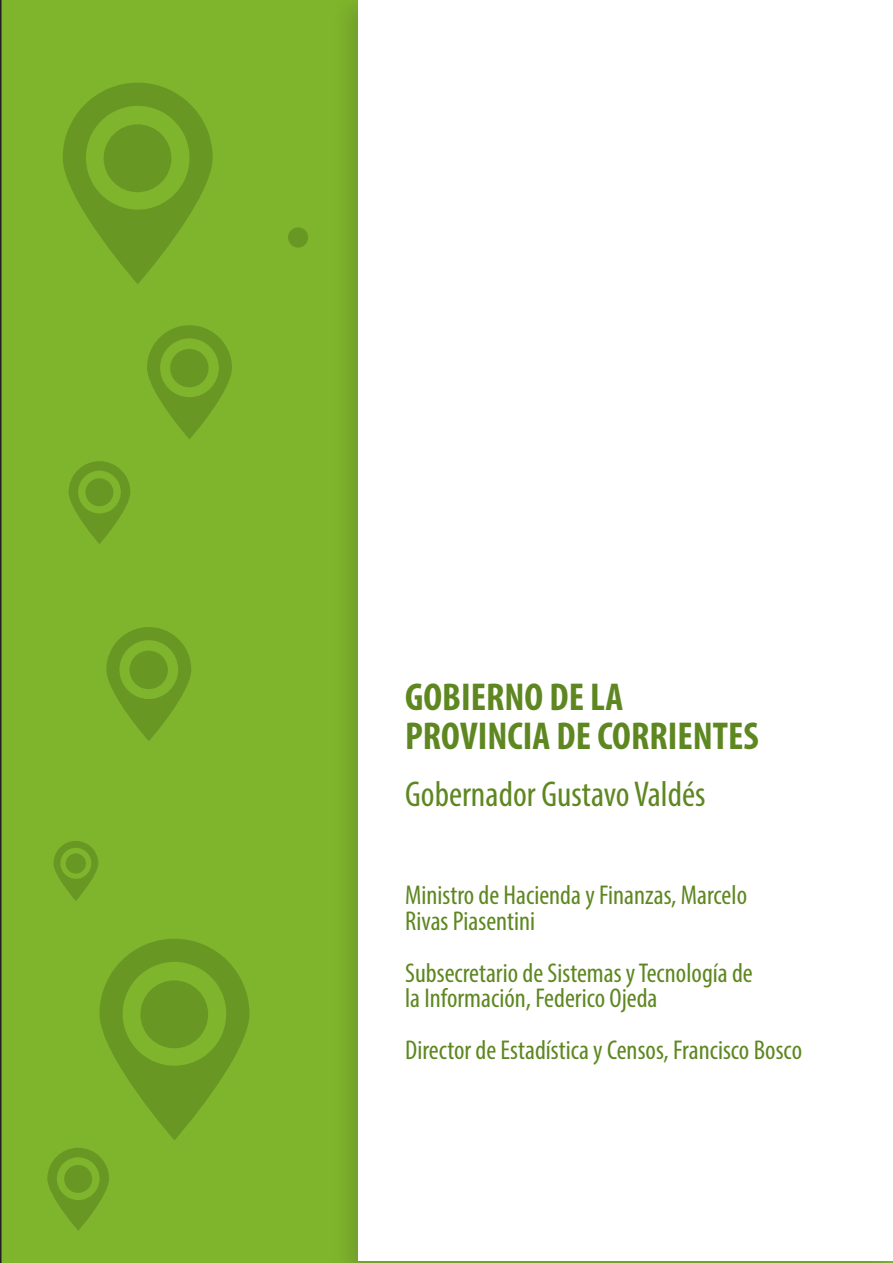
<style>
.page{position:relative;width:893px;height:1263px;background:#fff}
.page>*{position:absolute;margin:0;border:0;box-sizing:border-box;transform-origin:0 0}
.t1{font:39px "Myriad Variable Concept";letter-spacing:.075em;color:#5e8721}
.t2{font:36px "Myriad Variable Concept";letter-spacing:.03em;color:#5e8721}
.t3{font:27.3px "Myriad Variable Concept";letter-spacing:.03em;color:#5e8721}
</style>
<div class="page">
<div style="left:0;top:0;width:331px;height:1263px;background:#7fb52c"></div>
<div style="left:331px;top:0;width:562px;height:1263px;background:#7aad2b"></div>
<div style="left:359px;top:0;width:534px;height:1260px;background:#fff"></div>
<svg style="left:63px;top:83px;width:150px;height:201px;background:#75a728"></svg>
<div style="left:104px;top:124px;width:67px;height:68px;background:#699724;border-radius:50%"></div>
<svg style="left:99px;top:939px;width:150px;height:201px;background:#75a728"></svg>
<div style="left:140px;top:980px;width:68px;height:68px;background:#699724;border-radius:50%"></div>
<svg style="left:147px;top:325px;width:85px;height:114px;background:#75a728"></svg>
<div style="left:170px;top:349px;width:39px;height:38px;background:#699724;border-radius:50%"></div>
<svg style="left:106px;top:627px;width:85px;height:114px;background:#75a728"></svg>
<div style="left:130px;top:651px;width:38px;height:38px;background:#699724;border-radius:50%"></div>
<svg style="left:69px;top:461px;width:61px;height:83px;background:#75a728"></svg>
<div style="left:85px;top:478px;width:28px;height:28px;background:#699724;border-radius:50%"></div>
<svg style="left:47px;top:1148px;width:62px;height:83px;background:#75a728"></svg>
<div style="left:64px;top:1165px;width:28px;height:28px;background:#699724;border-radius:50%"></div>
<div style="left:288px;top:227px;width:20px;height:21px;background:#699724;border-radius:50%"></div>
<svg style="left:53px;top:841px;width:45px;height:60px;background:#75a728"></svg>
<div style="left:66px;top:853px;width:20px;height:21px;background:#699724;border-radius:50%"></div>
<p class="t1" style="left:405px;top:674px;width:218px">GOBIERNO DE LA</p>
<p class="t1" style="left:405px;top:713px;width:353px">PROVINCIA DE CORRIENTES</p>
<p class="t2" style="left:405px;top:773px;width:301px">Gobernador Gustavo Valdés</p>
<p class="t3" style="left:405px;top:879px;width:343px">Ministro de Hacienda y Finanzas, Marcelo</p>
<p class="t3" style="left:405px;top:905px;width:131px">Rivas Piasentini</p>
<p class="t3" style="left:405px;top:956px;width:348px">Subsecretario de Sistemas y Tecnología de</p>
<p class="t3" style="left:405px;top:982px;width:253px">la Información, Federico Ojeda</p>
<p class="t3" style="left:405px;top:1034px;width:398px">Director de Estadística y Censos, Francisco Bosco</p>
</div>
